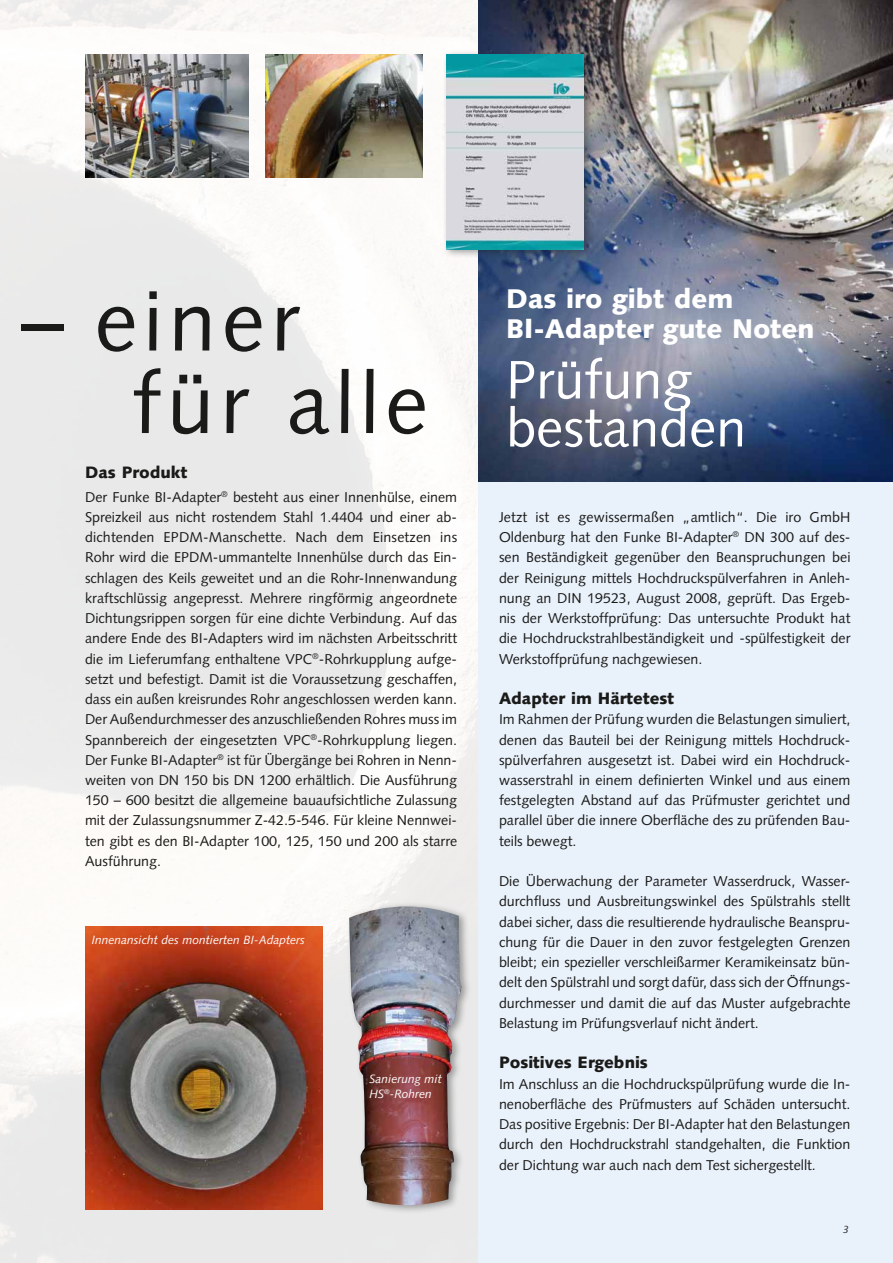
<style>
.page{position:relative;width:893px;height:1263px;background:#fff}
.page>*{position:absolute;margin:0;border:0;box-sizing:border-box;transform-origin:0 0}
.t1{font:85.5px/82.5px "Syntax LTCE";letter-spacing:.07em;color:#1a1a18}
.t2{font:54px/48px "Syntax LTCE";color:#fff}
.t3{font:900 27px/30px "Syntax LTCE";color:#fff}
.t4{font:900 16.5px "Syntax LTCE";color:#1a1a18}
.t5{font:14.25px/20.2px "Syntax LTCE";color:#1a1a18;text-align:justify}
.t6{font:italic 12px/14.4px "Syntax LTCE";color:#fff}
.t7{font:italic 10.5px "Syntax LTCE";color:#1a1a18}
.s1{font-size:27.75px}
</style>
<div class="page">
<img style="left:0;top:0;width:478px;height:1263px">
<div style="left:478px;top:481px;width:415px;height:782px;background:#e9f1fb"></div>
<img style="left:85px;top:927px;width:237px;height:282px">
<div style="left:346px;top:901px;width:126px;height:314px;background:#1a1a18;opacity:.4"></div>
<img style="left:349px;top:906px;width:113px;height:299px">
<img style="left:478px;top:0;width:415px;height:481px">
<img style="left:85px;top:54px;width:164px;height:124px">
<img style="left:265px;top:54px;width:157px;height:124px">
<div style="left:443px;top:50px;width:151px;height:209px;background:#1a1a18;opacity:.4"></div>
<img style="left:446px;top:54px;width:138px;height:196px">
<h1 class="t1" style="left:132px;top:280px;width:297px;text-indent:-111px">– einer für alle</h1>
<p class="t4" style="left:85px;top:462px;width:104px">Das Produkt</p>
<p class="t5" style="left:85px;top:487px;width:374px">Der Funke BI-Adapter<sup>®</sup> besteht aus einer Innenhülse, einem Spreizkeil aus nicht rostendem Stahl 1.4404 und einer ab&shy;dichtenden EPDM-Manschette. Nach dem Einsetzen ins Rohr wird die EPDM-ummantelte Innenhülse durch das Ein&shy;schlagen des Keils geweitet und an die Rohr-Innenwandung kraftschlüssig angepresst. Mehrere ringförmig angeordnete Dichtungsrippen sorgen für eine dichte Verbindung. Auf das andere Ende des BI-Adapters wird im nächsten Arbeitsschritt die im Lieferumfang enthaltene VPC<sup>®</sup>-Rohrkupplung aufge&shy;setzt und befestigt. Damit ist die Voraussetzung geschaffen, dass ein außen kreisrundes Rohr angeschlossen werden kann.<br>Der Außendurchmesser des anzuschließenden Rohres muss im Spannbereich der eingesetzten VPC<sup>®</sup>-Rohrkupplung liegen.<br>Der Funke BI-Adapter<sup>®</sup> ist für Übergänge bei Rohren in Nenn&shy;weiten von DN 150 bis DN 1200 erhältlich. Die Ausführung 150 – 600 besitzt die allgemeine bauaufsichtliche Zulassung mit der Zulassungsnummer Z-42.5-546. Für kleine Nennwei&shy;ten gibt es den BI-Adapter 100, 125, 150 und 200 als starre Ausführung.</p>
<p class="t6" style="left:92px;top:932px;width:215px">Innenansicht des montierten BI-Adapters</p>
<p class="t6" style="left:370px;top:1072px;width:74px">Sanierung mit<br>HS<sup>®</sup>-Rohren</p>
<h3 class="t3" style="left:506px;top:283px;width:310px">Das iro gibt dem<br>B<span class="s1">I</span>-Adapter gute Noten</h3>
<h2 class="t2" style="left:506px;top:356px;width:242px">Prüfung bestanden</h2>
<p class="t5" style="left:499px;top:507px;width:353px">Jetzt ist es gewissermaßen „amtlich“. Die iro GmbH Oldenburg hat den Funke BI-Adapter<sup>®</sup> DN 300 auf des&shy;sen Beständigkeit gegenüber den Beanspruchungen bei der Reinigung mittels Hochdruckspülverfahren in Anleh&shy;nung an DIN 19523, August 2008, geprüft. Das Ergeb&shy;nis der Werkstoffprüfung: Das untersuchte Produkt hat die Hochdruckstrahlbeständigkeit und -spülfestigkeit der Werkstoffprüfung nachgewiesen.</p>
<p class="t4" style="left:499px;top:688px;width:177px">Adapter im Härtetest</p>
<p class="t5" style="left:499px;top:709px;width:353px">Im Rahmen der Prüfung wurden die Belastungen simuliert, denen das Bauteil bei der Reinigung mittels Hochdruck&shy;spülverfahren ausgesetzt ist. Dabei wird ein Hochdruck&shy;wasserstrahl in einem definierten Winkel und aus einem festgelegten Abstand auf das Prüfmuster gerichtet und parallel über die innere Oberfläche des zu prüfenden Bau&shy;teils bewegt.</p>
<p class="t5" style="left:499px;top:871px;width:353px">Die Überwachung der Parameter Wasserdruck, Wasser&shy;durchfluss und Ausbreitungswinkel des Spülstrahls stellt dabei sicher, dass die resultierende hydraulische Beanspru&shy;chung für die Dauer in den zuvor festgelegten Grenzen bleibt; ein spezieller verschleißarmer Keramikeinsatz bün&shy;delt den Spülstrahl und sorgt dafür, dass sich der Öffnungs&shy;durchmesser und damit die auf das Muster aufgebrachte Belastung im Prüfungsverlauf nicht ändert.</p>
<p class="t4" style="left:499px;top:1053px;width:150px">Positives Ergebnis</p>
<p class="t5" style="left:499px;top:1073px;width:353px">Im Anschluss an die Hochdruckspülprüfung wurde die In&shy;nenoberfläche des Prüfmusters auf Schäden untersucht.<br>Das positive Ergebnis: Der BI-Adapter hat den Belastungen durch den Hochdruckstrahl standgehalten, die Funktion der Dichtung war auch nach dem Test sichergestellt.</p>
<p class="t7" style="left:843px;top:1224px;width:7px">3</p>
</div>
